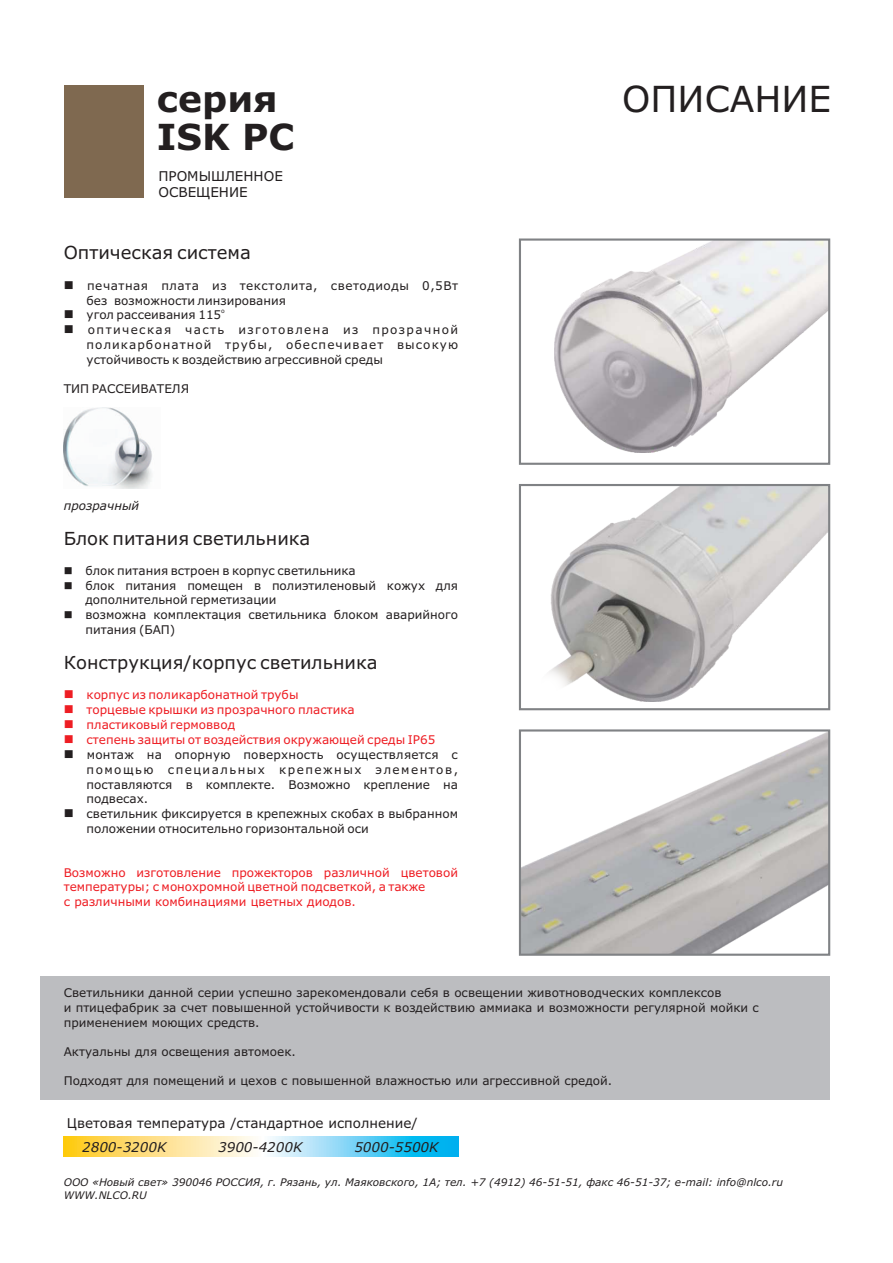
<style>
.page{position:relative;width:893px;height:1263px;background:#fff}
.page>*{position:absolute;margin:0;border:0;box-sizing:border-box;transform-origin:0 0}
.t1{font:700 36px/38.1px "Verdana";color:#231f20}
.t2{font:36px "Verdana";color:#231f20}
.t3{font:18px "Verdana";color:#231f20}
.t4{font:13.5px/16.4px "Verdana";color:#231f20}
.t5{font:italic 13.5px "Verdana";color:#231f20}
.t6{font:12px/14.7px "Verdana";color:#231f20}
.t7{font:12px/14.5px "Verdana";color:#ee1d23}
.t8{font:12px/14.9px "Verdana";letter-spacing:.045em;color:#231f20}
.t9{font:italic 12px "Verdana";color:#231f20}
.t10{font:italic 10.5px/12.8px "Verdana";color:#231f20}
.t11{font:6px "Verdana";color:#231f20}
</style>
<div class="page">
<div style="left:40px;top:976px;width:789px;height:123px;background:#bcbdc0"></div>
<img style="left:64px;top:408px;width:88px;height:81px">
<img style="left:549px;top:487px;width:278px;height:214px">
<div style="left:519px;top:484px;width:311px;height:226px;border:2px solid #808285"></div>
<img style="left:522px;top:732px;width:305px;height:221px">
<div style="left:519px;top:729px;width:311px;height:227px;border:2px solid #808285"></div>
<img style="left:555px;top:241px;width:272px;height:211px">
<div style="left:519px;top:238px;width:311px;height:227px;border:2px solid #808285"></div>
<div style="left:64px;top:85px;width:80px;height:112px;background:#7f6950"></div>
<svg style="left:64px;top:1137px;width:394px;height:19px;background:#b5dac1"></svg>
<h1 class="t1" style="left:157px;top:83px;width:139px">серия<br>ISK PC</h1>
<p class="t4" style="left:158px;top:169px;width:126px">ПРОМЫШЛЕННОЕ<br>ОСВЕЩЕНИЕ</p>
<h2 class="t3" style="left:64px;top:245px;width:189px">Оптическая система</h2>
<p class="t8" style="left:87px;top:279px;width:373px;text-indent:-23px">■ печатная плата из текстолита, светодиоды 0,5Вт без возможности линзирования</p>
<p class="t11" style="left:221px;top:309px;width:5px">о</p>
<p class="t6" style="left:64px;top:309px;width:159px">■ угол рассеивания 115</p>
<p class="t6" style="left:87px;top:323px;width:373px;text-align:justify;text-indent:-23px">■ оптическая часть изготовлена из прозрачной поликарбонатной трубы, обеспечивает высокую устойчивость к воздействию агрессивной среды</p>
<p class="t6" style="left:64px;top:382px;width:127px">ТИП РАССЕИВАТЕЛЯ</p>
<p class="t9" style="left:64px;top:500px;width:77px">прозрачный</p>
<h2 class="t3" style="left:64px;top:531px;width:248px">Блок питания светильника</h2>
<p class="t6" style="left:64px;top:564px;width:294px">■ блок питания встроен в корпус светильника</p>
<p class="t6" style="left:85px;top:579px;width:374px;text-indent:-22px">■ блок питания помещен в полиэтиленовый кожух для дополнительной герметизации</p>
<p class="t6" style="left:85px;top:608px;width:374px;text-indent:-22px">■ возможна комплектация светильника блоком аварийного питания (БАП)</p>
<h2 class="t3" style="left:64px;top:655px;width:315px">Конструкция/корпус светильника</h2>
<p class="t7" style="left:64px;top:689px;width:236px">■ корпус из поликарбонатной трубы</p>
<p class="t7" style="left:64px;top:704px;width:292px">■ торцевые крышки из прозрачного пластика</p>
<p class="t7" style="left:64px;top:719px;width:173px">■ пластиковый гермоввод</p>
<p class="t7" style="left:64px;top:734px;width:373px">■ степень защиты от воздействия окружающей среды IP65</p>
<p class="t6" style="left:87px;top:748px;width:373px;text-align:justify;text-indent:-23px">■ монтаж на опорную поверхность осуществляется с помощью специальных крепежных элементов, поставляются в комплекте. Возможно крепление на подвесах.</p>
<p class="t6" style="left:87px;top:807px;width:373px;text-indent:-23px">■ светильник фиксируется в крепежных скобах в выбранном положении относительно горизонтальной оси</p>
<p class="t7" style="left:64px;top:866px;width:396px">Возможно изготовление прожекторов различной цветовой температуры; с монохромной цветной подсветкой, а также<br>с различными комбинациями цветных диодов.</p>
<h1 class="t2" style="left:622px;top:84px;width:211px">ОПИСАНИЕ</h1>
<p class="t6" style="left:64px;top:987px;width:697px">Светильники данной серии успешно зарекомендовали себя в освещении животноводческих комплексов<br>и птицефабрик за счет повышенной устойчивости к воздействию аммиака и возможности регулярной мойки с применением моющих средств.</p>
<p class="t6" style="left:64px;top:1045px;width:234px">Актуальны для освещения автомоек.</p>
<p class="t6" style="left:64px;top:1074px;width:550px">Подходят для помещений и цехов с повышенной влажностью или агрессивной средой.</p>
<p class="t4" style="left:67px;top:1116px;width:352px">Цветовая температура /стандартное исполнение/</p>
<p class="t5" style="left:82px;top:1142px;width:86px">2800-3200K</p>
<p class="t5" style="left:218px;top:1142px;width:86px">3900-4200K</p>
<p class="t5" style="left:354px;top:1142px;width:86px">5000-5500K</p>
<p class="t10" style="left:64px;top:1177px;width:721px">ООО «Новый свет» 390046 РОССИЯ, г. Рязань, ул. Маяковского, 1А; тел. +7 (4912) 46-51-51, факс 46-51-37; e-mail: info@nlco.ru<br>WWW.NLCO.RU</p>
</div>
